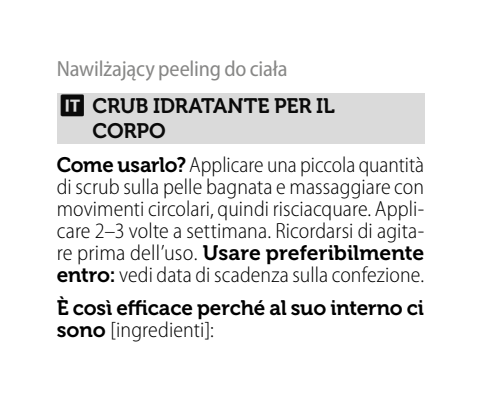
<style>
.page{position:relative;width:481px;height:397px;background:#fff}
.page>*{position:absolute;margin:0;border:0;box-sizing:border-box;transform-origin:0 0}
.t1{font:300 semi-condensed 22px/22px "Myriad Pro";letter-spacing:.005em;color:#000;text-align:justify}
.t2{font:semi-condensed 22px "Myriad Pro";letter-spacing:-.005em;color:#878786}
.t3{font:20.8px "Museo 700";letter-spacing:-.005em;color:#000}
.t4{font:20.8px/25.2px "Museo 700";letter-spacing:-.005em;color:#0a0a0a}
.s1{font-family:"Kraje"}
.s2{font-family:"Museo 700";font-weight:400;font-stretch:normal;font-size:20.8px}
.s3{font-family:"Myriad Pro";font-weight:300;font-stretch:semi-condensed;font-size:22px}
</style>
<div class="page">
<div style="left:57px;top:93px;width:367px;height:51px;background:#dadada"></div>
<p class="t2" style="left:57px;top:57px;width:232px">Nawilżający peeling do ciała</p>
<p class="t4" style="left:93px;top:93px;width:244px;text-indent:-34px"><span class="s1">I</span> CRUB IDRATANTE PER IL<br>CORPO</p>
<p class="t1" style="left:57px;top:154px;width:369px"><span class="s2">Come usarlo?</span> Applicare una piccola quantità di scrub sulla pelle bagnata e massaggiare con movimenti circolari, quindi risciacquare. Appli&shy;care 2–3 volte a settimana. Ricordarsi di agita-</p>
<p class="t3" style="left:57px;top:241px;width:369px"><span class="s3">re prima dell’uso.</span> Usare preferibilmente</p>
<p class="t1" style="left:57px;top:264px;width:369px"><span class="s2">entro:</span> vedi data di scadenza sulla confezione.</p>
<p class="t3" style="left:57px;top:296px;width:369px">È così efficace perché al suo interno ci</p>
<p class="t1" style="left:57px;top:319px;width:159px"><span class="s2">sono</span> [ingredienti]:</p>
</div>
